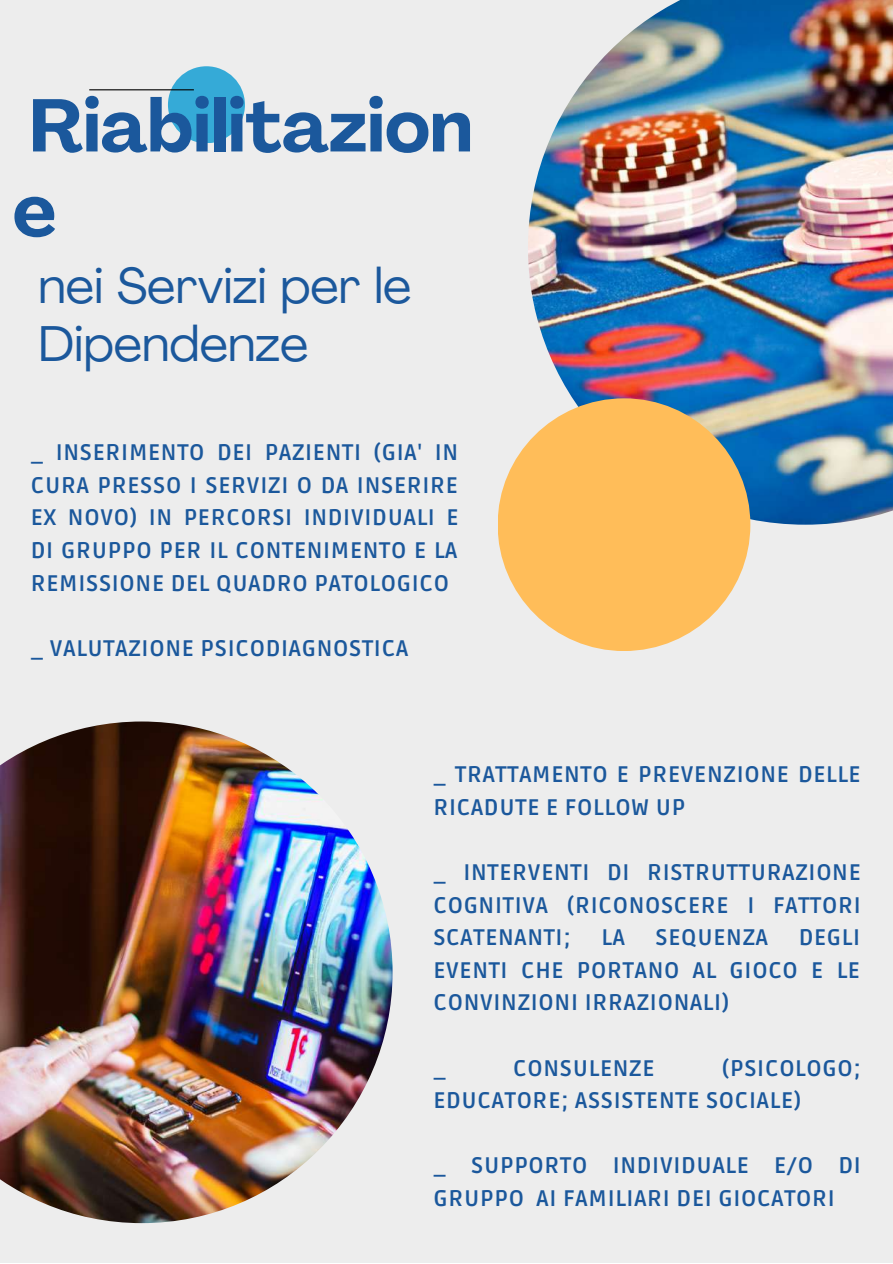
<style>
.page{position:relative;width:893px;height:1264px;background:#fff}
.page>*{position:absolute;margin:0;border:0;box-sizing:border-box;transform-origin:0 0}
.t1{font:700 73.5px/84.3px "Agrandir";color:#1b589c}
.t2{font:49.5px/57.3px "Agrandir";color:#1b589c}
.t3{font:700 22.5px/32.5px "Ruda";letter-spacing:.03em;color:#1b589c}
</style>
<div class="page">
<div style="left:0;top:0;width:892px;height:1262px;background:#ededed"></div>
<div style="left:168px;top:66px;width:77px;height:77px;background:#35aad7;border-radius:50%"></div>
<hr style="left:89px;top:89px;width:105px;height:1px;background:#000">
<img style="left:528px;top:0;width:364px;height:524px">
<img style="left:0;top:721px;width:392px;height:502px">
<div style="left:497px;top:398px;width:253px;height:253px;background:#ffbd59;border-radius:50%"></div>
<h1 class="t1" style="left:13px;top:91px;width:461px">Riabilitazion e</h1>
<h2 class="t2" style="left:38px;top:262px;width:374px">nei Servizi per le<br>Dipendenze</h2>
<p class="t3" style="left:31px;top:437px;width:429px;text-align:justify">_ INSERIMENTO DEI PAZIENTI (GIA' IN CURA PRESSO I SERVIZI O DA INSERIRE EX NOVO) IN PERCORSI INDIVIDUALI E DI GRUPPO PER IL CONTENIMENTO E LA REMISSIONE DEL QUADRO PATOLOGICO</p>
<p class="t3" style="left:31px;top:632px;width:379px">_ VALUTAZIONE PSICODIAGNOSTICA</p>
<p class="t3" style="left:433px;top:758px;width:428px">_ TRATTAMENTO E PREVENZIONE DELLE<br>RICADUTE E FOLLOW UP</p>
<p class="t3" style="left:433px;top:856px;width:429px;text-align:justify">_ INTERVENTI DI RISTRUTTURAZIONE COGNITIVA (RICONOSCERE I FATTORI SCATENANTI;</p>
<p class="t3" style="left:433px;top:921px;width:428px;text-align:justify;text-indent:365px">DEGLI EVENTI CHE PORTANO AL GIOCO E LE CONVINZIONI IRRAZIONALI)</p>
<p class="t3" style="left:601px;top:921px;width:25px">LA</p>
<p class="t3" style="left:655px;top:921px;width:114px">SEQUENZA</p>
<p class="t3" style="left:433px;top:1052px;width:429px;text-indent:288px">(PSICOLOGO;<br>EDUCATORE; ASSISTENTE SOCIALE)</p>
<p class="t3" style="left:513px;top:1052px;width:143px">CONSULENZE</p>
<p class="t3" style="left:433px;top:1052px;width:14px">_</p>
<p class="t3" style="left:433px;top:1150px;width:429px">_ SUPPORTO INDIVIDUALE E/O DI<br>GRUPPO AI FAMILIARI DEI GIOCATORI</p>
</div>
